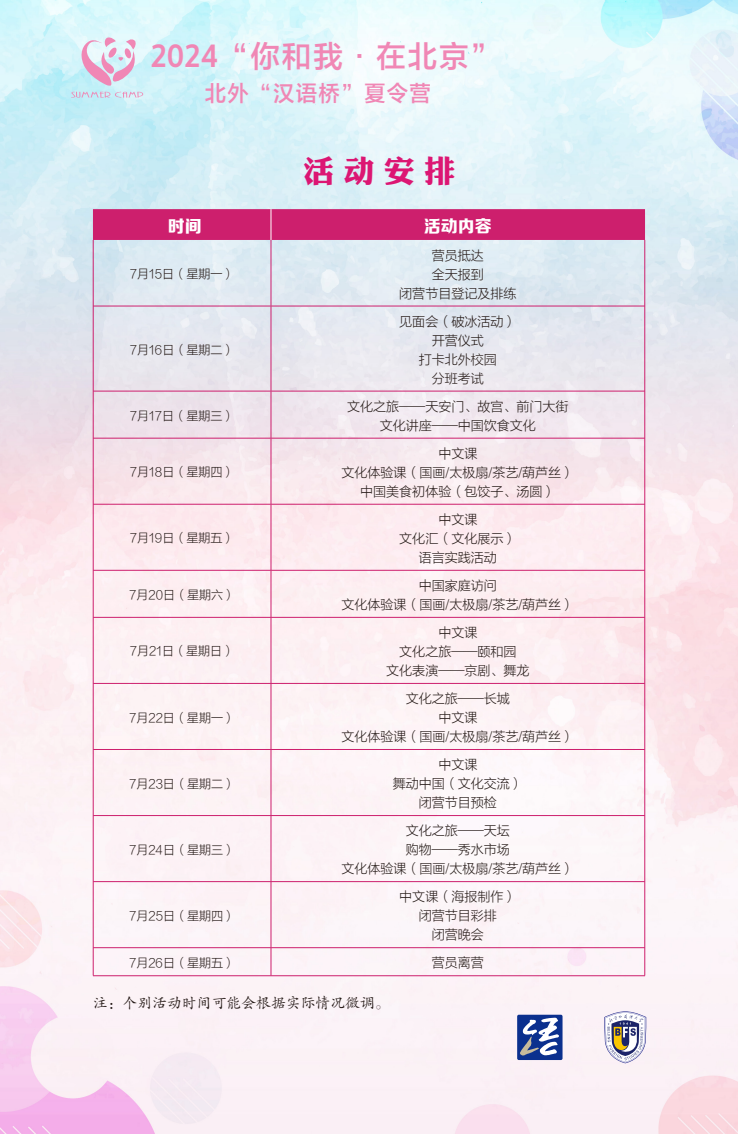
<style>
.page{position:relative;width:738px;height:1134px;background:#fff}
.page>*{position:absolute;margin:0;border:0;box-sizing:border-box;transform-origin:0 0}
.t1{font:31.4px "FZLTH Pro GBK DB GBK1 0";color:#f087b5}
.t2{font:31px "DFP Li Jin Hei W8";color:#dc1673}
.t3{font:22.7px "FZLTH Pro GBK DB GBK1 0";color:#f087b5}
.t4{font:16.9px "FZZDHK GBK1 0";color:#fff}
.t5{font:14.8px "FZKTK GBK1 0";color:#231815}
.t6{font:13px/19px "FZLTXHK GBK1 0";color:#231815;text-align:center}
.t7{font:12px "FZLTXHK GBK1 0";color:#231815}
</style>
<div class="page">
<img style="left:0;top:0;width:737px;height:1134px">
<div style="left:516px;top:1015px;width:46px;height:45px;background:#0b308e;border-radius:2px"></div>
<svg style="left:520px;top:1018px;width:38px;height:37px"></svg>
<svg style="left:604px;top:1011px;width:41px;height:52px"></svg>
<div style="left:93px;top:209px;width:551px;height:31px;background:#cd1f6d"></div>
<hr style="left:93px;top:306px;width:178px;height:1px;background:#cd1f6d">
<hr style="left:271px;top:306px;width:373px;height:1px;background:#cd1f6d">
<hr style="left:93px;top:391px;width:178px;height:1px;background:#cd1f6d">
<hr style="left:271px;top:391px;width:373px;height:1px;background:#cd1f6d">
<hr style="left:93px;top:438px;width:178px;height:1px;background:#cd1f6d">
<hr style="left:271px;top:438px;width:373px;height:1px;background:#cd1f6d">
<hr style="left:93px;top:504px;width:178px;height:1px;background:#cd1f6d">
<hr style="left:271px;top:504px;width:373px;height:1px;background:#cd1f6d">
<hr style="left:93px;top:570px;width:178px;height:1px;background:#cd1f6d">
<hr style="left:271px;top:570px;width:373px;height:1px;background:#cd1f6d">
<hr style="left:93px;top:617px;width:178px;height:1px;background:#cd1f6d">
<hr style="left:271px;top:617px;width:373px;height:1px;background:#cd1f6d">
<hr style="left:93px;top:683px;width:178px;height:1px;background:#cd1f6d">
<hr style="left:271px;top:683px;width:373px;height:1px;background:#cd1f6d">
<hr style="left:93px;top:749px;width:178px;height:1px;background:#cd1f6d">
<hr style="left:271px;top:749px;width:373px;height:1px;background:#cd1f6d">
<hr style="left:93px;top:815px;width:178px;height:1px;background:#cd1f6d">
<hr style="left:271px;top:815px;width:373px;height:1px;background:#cd1f6d">
<hr style="left:93px;top:881px;width:178px;height:1px;background:#cd1f6d">
<hr style="left:271px;top:881px;width:373px;height:1px;background:#cd1f6d">
<hr style="left:93px;top:947px;width:178px;height:1px;background:#cd1f6d">
<hr style="left:271px;top:947px;width:373px;height:1px;background:#cd1f6d">
<hr style="left:93px;top:240px;width:1px;height:735px;background:#cd1f6d">
<hr style="left:270px;top:239px;width:1px;height:67px;background:#cd1f6d">
<hr style="left:644px;top:240px;width:1px;height:735px;background:#cd1f6d">
<hr style="left:270px;top:306px;width:1px;height:85px;background:#cd1f6d">
<hr style="left:270px;top:391px;width:1px;height:47px;background:#cd1f6d">
<hr style="left:270px;top:438px;width:1px;height:66px;background:#cd1f6d">
<hr style="left:270px;top:504px;width:1px;height:66px;background:#cd1f6d">
<hr style="left:270px;top:570px;width:1px;height:47px;background:#cd1f6d">
<hr style="left:270px;top:618px;width:1px;height:65px;background:#cd1f6d">
<hr style="left:270px;top:684px;width:1px;height:65px;background:#cd1f6d">
<hr style="left:270px;top:750px;width:1px;height:65px;background:#cd1f6d">
<hr style="left:270px;top:816px;width:1px;height:65px;background:#cd1f6d">
<hr style="left:270px;top:882px;width:1px;height:65px;background:#cd1f6d">
<svg style="left:270px;top:948px;width:1px;height:27px"></svg>
<hr style="left:93px;top:975px;width:178px;height:1px;background:#cd1f6d">
<hr style="left:271px;top:975px;width:373px;height:1px;background:#cd1f6d">
<hr style="left:270px;top:209px;width:1px;height:31px;background:#fff">
<svg style="left:71px;top:36px;width:73px;height:62px;background:#dad9e9"></svg>
<h1 class="t1" style="left:150px;top:39px;width:352px">2024“你和我·在北京”</h1>
<h3 class="t3" style="left:204px;top:81px;width:229px">北外“汉语桥”夏令营</h3>
<h2 class="t2" style="left:303px;top:155px;width:153px">活动安排</h2>
<p class="t4" style="left:168px;top:216px;width:35px">时间</p>
<p class="t4" style="left:423px;top:216px;width:69px">活动内容</p>
<p class="t7" style="left:130px;top:267px;width:106px">7月15日（星期一）</p>
<p class="t6" style="left:399px;top:246px;width:118px">营员抵达<br>全天报到<br>闭营节目登记及排练</p>
<p class="t7" style="left:130px;top:343px;width:106px">7月16日（星期二）</p>
<p class="t6" style="left:399px;top:312px;width:118px">见面会（破冰活动）开营仪式<br>打卡北外校园<br>分班考试</p>
<p class="t7" style="left:130px;top:409px;width:106px">7月17日（星期三）</p>
<p class="t6" style="left:347px;top:397px;width:222px">文化之旅——天安门、故宫、前门大街文化讲座——中国饮食文化</p>
<p class="t7" style="left:130px;top:466px;width:106px">7月18日（星期四）</p>
<p class="t6" style="left:341px;top:444px;width:234px">中文课<br>文化体验课（国画/太极扇/茶艺/葫芦丝）中国美食初体验（包饺子、汤圆）</p>
<p class="t7" style="left:130px;top:532px;width:106px">7月19日（星期五）</p>
<p class="t6" style="left:399px;top:510px;width:118px">中文课<br>文化汇（文化展示）语言实践活动</p>
<p class="t7" style="left:129px;top:588px;width:107px">7月20日（星期六）</p>
<p class="t6" style="left:341px;top:576px;width:234px">中国家庭访问<br>文化体验课（国画/太极扇/茶艺/葫芦丝）</p>
<p class="t7" style="left:130px;top:645px;width:106px">7月21日（星期日）</p>
<p class="t6" style="left:386px;top:623px;width:144px">中文课<br>文化之旅——颐和园<br>文化表演——京剧、舞龙</p>
<p class="t7" style="left:129px;top:711px;width:107px">7月22日（星期一）</p>
<p class="t7" style="left:129px;top:777px;width:107px">7月23日（星期二）</p>
<p class="t7" style="left:129px;top:843px;width:107px">7月24日（星期三）</p>
<p class="t7" style="left:129px;top:909px;width:107px">7月25日（星期四）</p>
<p class="t6" style="left:341px;top:689px;width:234px">文化之旅——长城<br>中文课<br>文化体验课（国画/太极扇/茶艺/葫芦丝）</p>
<p class="t6" style="left:392px;top:756px;width:131px">中文课<br>舞动中国（文化交流）闭营节目预检</p>
<p class="t6" style="left:341px;top:822px;width:234px">文化之旅——天坛<br>购物——秀水市场<br>文化体验课（国画/太极扇/茶艺/葫芦丝）</p>
<p class="t6" style="left:399px;top:888px;width:118px">中文课（海报制作）闭营节目彩排<br>闭营晚会</p>
<p class="t7" style="left:129px;top:956px;width:107px">7月26日（星期五）</p>
<p class="t6" style="left:431px;top:954px;width:53px">营员离营</p>
<p class="t5" style="left:93px;top:995px;width:298px">注：个别活动时间可能会根据实际情况微调。</p>
</div>
